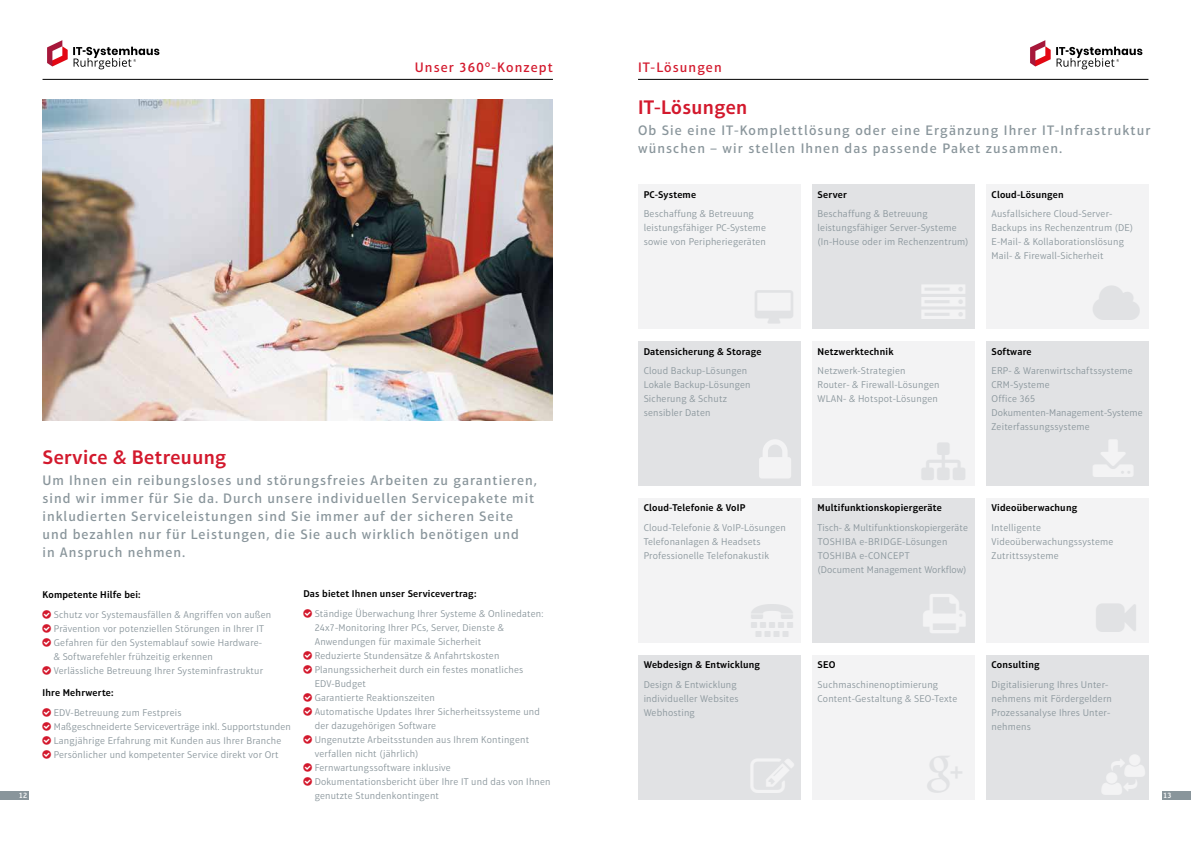
<style>
.page{position:relative;width:1191px;height:842px;background:#fff}
.page>*{position:absolute;margin:0;border:0;box-sizing:border-box;transform-origin:0 0}
.t1{font:600 20px "Aptifer Sans LT Pro";letter-spacing:.02em;color:#d3192d}
.t2{font:500 14px/18px "Aptifer Sans LT Pro";letter-spacing:.07em;color:#89959b}
.t3{font:500 14px "Aptifer Sans LT Pro";letter-spacing:.08em;color:#d3192d}
.t4{font:300 10px/14px "Aptifer Sans LT Pro";letter-spacing:.02em;color:#89959b}
.t5{font:600 10px "Aptifer Sans LT Pro";letter-spacing:.02em;color:#000}
.t6{font:500 8px "Aptifer Sans LT Pro";color:#fff}
</style>
<div class="page">
<hr style="left:638px;top:79px;width:510px;height:1px;background:#000">
<hr style="left:43px;top:79px;width:510px;height:1px;background:#000">
<div style="left:0;top:791px;width:28px;height:8px;background:#89959b"></div>
<div style="left:1162px;top:791px;width:29px;height:8px;background:#89959b"></div>
<div style="left:638px;top:185px;width:162px;height:144px;background:#f3f3f4"></div>
<div style="left:986px;top:185px;width:162px;height:144px;background:#f3f3f4"></div>
<div style="left:638px;top:341px;width:162px;height:145px;background:#e1e2e4"></div>
<div style="left:812px;top:341px;width:162px;height:145px;background:#f3f3f4"></div>
<div style="left:986px;top:341px;width:162px;height:145px;background:#e1e2e4"></div>
<div style="left:638px;top:498px;width:162px;height:145px;background:#f3f3f4"></div>
<div style="left:812px;top:655px;width:162px;height:144px;background:#f3f3f4"></div>
<div style="left:812px;top:185px;width:162px;height:144px;background:#e1e2e4"></div>
<img style="left:43px;top:99px;width:510px;height:322px">
<div style="left:986px;top:498px;width:162px;height:145px;background:#f3f3f4"></div>
<div style="left:638px;top:655px;width:162px;height:144px;background:#e1e2e4"></div>
<div style="left:812px;top:498px;width:162px;height:145px;background:#e1e2e4"></div>
<div style="left:986px;top:655px;width:162px;height:144px;background:#e1e2e4"></div>
<img style="left:1030px;top:40px;width:113px;height:30px">
<img style="left:47px;top:40px;width:113px;height:30px">
<h2 class="t3" style="left:415px;top:59px;width:140px">Unser 360°-Konzept</h2>
<h2 class="t3" style="left:638px;top:59px;width:85px">IT-Lösungen</h2>
<h1 class="t1" style="left:638px;top:96px;width:111px">IT-Lösungen</h1>
<h2 class="t2" style="left:638px;top:121px;width:514px">Ob Sie eine IT-Komplettlösung oder eine Ergänzung Ihrer IT-Infrastruktur wünschen – wir stellen Ihnen das passende Paket zusammen.</h2>
<p class="t5" style="left:643px;top:188px;width:54px">PC-Systeme</p>
<p class="t4" style="left:643px;top:207px;width:124px">Beschaffung &amp; Betreuung leistungsfähiger PC-Systeme sowie von Peripheriegeräten</p>
<p class="t5" style="left:991px;top:188px;width:74px">Cloud-Lösungen</p>
<p class="t4" style="left:991px;top:207px;width:143px">Ausfallsichere Cloud-Server-<br>Backups ins Rechenzentrum (DE)<br>E-Mail- &amp; Kollaborationslösung<br>Mail- &amp; Firewall-Sicherheit</p>
<p class="t5" style="left:817px;top:188px;width:31px">Server</p>
<p class="t4" style="left:817px;top:207px;width:152px">Beschaffung &amp; Betreuung leistungsfähiger Server-Systeme (In-House oder im Rechenzentrum)</p>
<h1 class="t1" style="left:43px;top:446px;width:185px">Service &amp; Betreuung</h1>
<p class="t2" style="left:43px;top:471px;width:496px">Um Ihnen ein reibungsloses und störungsfreies Arbeiten zu garantieren, sind wir immer für Sie da. Durch unsere individuellen Servicepakete mit inkludierten Serviceleistungen sind Sie immer auf der sicheren Seite und bezahlen nur für Leistungen, die Sie auch wirklich benötigen und<br>in Anspruch nehmen.</p>
<p class="t5" style="left:643px;top:345px;width:119px">Datensicherung &amp; Storage</p>
<p class="t4" style="left:643px;top:364px;width:108px">Cloud Backup-Lösungen<br>Lokale Backup-Lösungen<br>Sicherung &amp; Schutz sensibler Daten</p>
<p class="t5" style="left:643px;top:502px;width:103px">Cloud-Telefonie &amp; VoIP</p>
<p class="t4" style="left:643px;top:521px;width:144px">Cloud-Telefonie &amp; VoIP-Lösungen<br>Telefonanlagen &amp; Headsets<br>Professionelle Telefonakustik</p>
<p class="t5" style="left:817px;top:345px;width:77px">Netzwerktechnik</p>
<p class="t4" style="left:817px;top:364px;width:123px">Netzwerk-Strategien<br>Router- &amp; Firewall-Lösungen<br>WLAN- &amp; Hotspot-Lösungen</p>
<p class="t5" style="left:991px;top:345px;width:41px">Software</p>
<p class="t4" style="left:991px;top:364px;width:153px">ERP- &amp; Warenwirtschaftssysteme<br>CRM-Systeme<br>Office 365<br>Dokumenten-Management-Systeme<br>Zeiterfassungssysteme</p>
<p class="t5" style="left:817px;top:502px;width:126px">Multifunktionskopiergeräte</p>
<p class="t4" style="left:817px;top:521px;width:152px">Tisch- &amp; Multifunktionskopiergeräte<br>TOSHIBA e-BRIDGE-Lösungen<br>TOSHIBA e-CONCEPT<br>(Document Management Workflow)</p>
<p class="t5" style="left:991px;top:502px;width:87px">Videoüberwachung</p>
<p class="t4" style="left:991px;top:521px;width:123px">Intelligente<br>Videoüberwachungssysteme<br>Zutrittssysteme</p>
<p class="t5" style="left:303px;top:588px;width:175px">Das bietet Ihnen unser Servicevertrag:</p>
<p class="t4" style="left:315px;top:606px;width:237px">Ständige Überwachung Ihrer Systeme &amp; Onlinedaten:<br>24x7-Monitoring Ihrer PCs, Server, Dienste &amp; Anwendungen für maximale Sicherheit<br>Reduzierte Stundensätze &amp; Anfahrtskosten Planungssicherheit durch ein festes monatliches EDV-Budget<br>Garantierte Reaktionszeiten<br>Automatische Updates Ihrer Sicherheitssysteme und der dazugehörigen Software<br>Ungenutzte Arbeitsstunden aus Ihrem Kontingent verfallen nicht (jährlich)<br>Fernwartungssoftware inklusive Dokumentationsbericht über Ihre IT und das von Ihnen genutzte Stundenkontingent</p>
<p class="t5" style="left:43px;top:589px;width:100px">Kompetente Hilfe bei:</p>
<p class="t4" style="left:54px;top:608px;width:219px">Schutz vor Systemausfällen &amp; Angriffen von außen Prävention vor potenziellen Störungen in Ihrer IT Gefahren für den Systemablauf sowie Hardware-<br>&amp; Softwarefehler frühzeitig erkennen<br>Verlässliche Betreuung Ihrer Systeminfrastruktur</p>
<p class="t5" style="left:43px;top:687px;width:73px">Ihre Mehrwerte:</p>
<p class="t4" style="left:54px;top:706px;width:238px">EDV-Betreuung zum Festpreis<br>Maßgeschneiderte Serviceverträge inkl. Supportstunden Langjährige Erfahrung mit Kunden aus Ihrer Branche Persönlicher und kompetenter Service direkt vor Ort</p>
<p class="t5" style="left:643px;top:659px;width:118px">Webdesign &amp; Entwicklung</p>
<p class="t4" style="left:643px;top:677px;width:96px">Design &amp; Entwicklung individueller Websites<br>Webhosting</p>
<p class="t5" style="left:991px;top:659px;width:50px">Consulting</p>
<p class="t4" style="left:991px;top:677px;width:122px">Digitalisierung Ihres Unter&shy;nehmens mit Fördergeldern<br>Prozessanalyse Ihres Unter&shy;nehmens</p>
<p class="t5" style="left:817px;top:659px;width:19px">SEO</p>
<p class="t4" style="left:817px;top:677px;width:141px">Suchmaschinenoptimierung<br>Content-Gestaltung &amp; SEO-Texte</p>
<p class="t6" style="left:19px;top:790px;width:10px">12</p>
<p class="t6" style="left:1163px;top:790px;width:10px">13</p>
</div>
